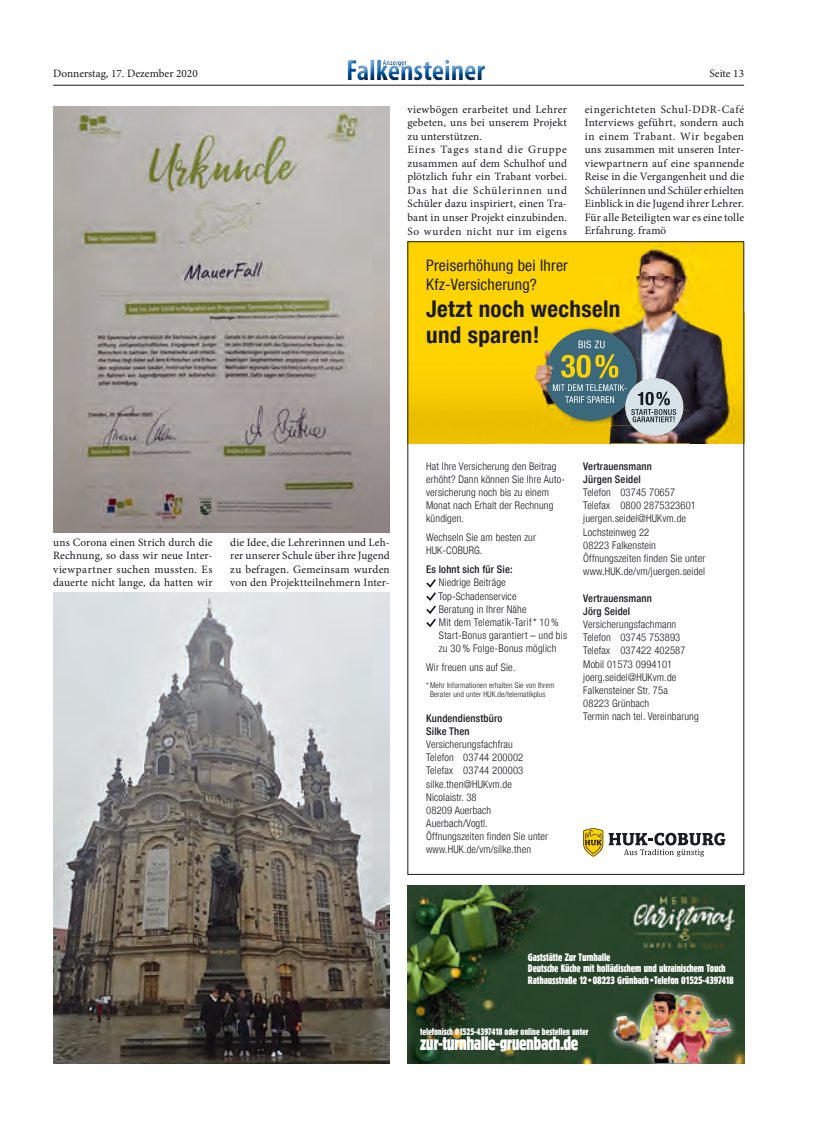
<style>
.page{position:relative;width:815px;height:1134px;background:#fff}
.page>*{position:absolute;margin:0;border:0;box-sizing:border-box;transform-origin:0 0}
.t1{font:700 condensed 29.38px "Myriad Pro";color:#005aa9}
.t2{font:23.12px/26.5px "Helvetica Neuefor HUK 77 Bd Cn";letter-spacing:.015em;color:#1b1c20}
.t3{font:20px "Block D Regu Extr Cond";letter-spacing:-.025em;color:#fff}
.t4{font:15.88px/18.9px "Helvetica Neuefor HUK 57 Cn";letter-spacing:.015em;color:#1b1c20}
.t5{font:11.25px/13.5px "Minion Pro";letter-spacing:.015em;color:#1b1c20;text-align:justify}
.t6{font:11.25px/11.2px "Block D Regu Extr Cond";letter-spacing:-.015em;color:#fff}
.t7{font:10.5px/13.2px "Helvetica Neuefor HUK 47 Lt Cn";letter-spacing:.015em;color:#1b1c20}
.t8{font:10.5px/13.2px "Helvetica Neuefor HUK 67 Md Cn";letter-spacing:.015em;color:#1b1c20}
.t9{font:10px "Block D Regu Extr Cond";letter-spacing:-.01em;color:#fff}
.t10{font:7.88px/9.2px "Helvetica Neuefor HUK 47 Lt Cn";letter-spacing:.015em;color:#1b1c20}
.t11{font:700 condensed 7.75px "Myriad Pro";color:#005aa9}
</style>
<div class="page">
<hr style="left:53px;top:85px;width:691px;height:1px;background:#1b1c20">
<div style="left:336px;top:50px;width:162px;height:39px;background:#fff"></div>
<div style="left:340px;top:54px;width:154px;height:35px;background:#1b1c20;opacity:.75"></div>
<div style="left:407px;top:241px;width:337px;height:202px;background:#ffd300"></div>
<img style="left:734px;top:392px;width:8px;height:51px">
<img style="left:545px;top:334px;width:25px;height:109px">
<img style="left:731px;top:386px;width:3px;height:57px">
<img style="left:543px;top:334px;width:3px;height:92px">
<div style="left:545px;top:329px;width:92px;height:92px;background:#3c687b;border-radius:50%"></div>
<img style="left:533px;top:338px;width:31px;height:74px">
<img style="left:555px;top:340px;width:9px;height:8px">
<img style="left:561px;top:354px;width:9px;height:24px">
<img style="left:553px;top:384px;width:12px;height:7px">
<img style="left:634px;top:243px;width:64px;height:69px">
<img style="left:617px;top:312px;width:105px;height:33px">
<img style="left:642px;top:345px;width:85px;height:33px">
<img style="left:651px;top:378px;width:80px;height:65px">
<img style="left:570px;top:426px;width:81px;height:17px">
<img style="left:606px;top:326px;width:36px;height:33px">
<img style="left:637px;top:359px;width:5px;height:19px">
<img style="left:570px;top:419px;width:36px;height:7px">
<img style="left:606px;top:419px;width:19px;height:7px">
<img style="left:570px;top:329px;width:33px;height:20px">
<img style="left:603px;top:331px;width:34px;height:88px">
<img style="left:570px;top:378px;width:33px;height:43px">
<img style="left:580px;top:340px;width:25px;height:8px">
<img style="left:580px;top:354px;width:38px;height:24px">
<img style="left:580px;top:384px;width:45px;height:7px">
<img style="left:580px;top:396px;width:34px;height:7px">
<img style="left:625px;top:378px;width:58px;height:58px">
<img style="left:638px;top:392px;width:32px;height:14px">
<img style="left:631px;top:409px;width:45px;height:6px">
<img style="left:633px;top:416px;width:42px;height:6px">
<img style="left:570px;top:338px;width:10px;height:46px">
<svg style="left:570px;top:340px;width:10px;height:8px"></svg>
<img style="left:570px;top:403px;width:10px;height:9px">
<svg style="left:565px;top:384px;width:15px;height:19px"></svg>
<svg style="left:426px;top:579px;width:10px;height:49px"></svg>
<svg style="left:609px;top:833px;width:116px;height:24px"></svg>
<svg style="left:583px;top:828px;width:20px;height:29px"></svg>
<img style="left:407px;top:886px;width:337px;height:177px">
<div style="left:606px;top:985px;width:133px;height:86px;background:#fff;opacity:.75"></div>
<img style="left:614px;top:992px;width:117px;height:71px">
<img style="left:53px;top:106px;width:337px;height:426px">
<img style="left:53px;top:593px;width:337px;height:470px">
<p class="t11" style="left:383px;top:57px;width:25px">Anzeiger</p>
<h1 class="t1" style="left:346px;top:52px;width:141px">Falkensteiner</h1>
<p class="t5" style="left:53px;top:67px;width:146px">Donnerstag, 17. Dezember 2020</p>
<p class="t5" style="left:709px;top:67px;width:36px">Seite 13</p>
<p class="t5" style="left:407px;top:102px;width:161px;text-align:left">viewbögen erarbeitet und Lehrer gebeten, uns bei unserem Projekt zu unterstützen.<br>Eines Tages stand die Gruppe zusammen auf dem Schulhof und plötzlich fuhr ein Trabant vorbei.<br>Das hat die Schülerinnen und<br>Schüler dazu inspiriert, einen Tra&shy;bant in unser Projekt einzubinden.<br>So wurden nicht nur im eigens</p>
<p class="t5" style="left:585px;top:102px;width:161px">eingerichteten Schul-DDR-Café Interviews geführt, sondern auch in einem Trabant. Wir begaben uns zusammen mit unseren Inter&shy;viewpartnern auf eine spannende Reise in die Vergangenheit und die Schülerinnen und Schüler erhielten Einblick in die Jugend ihrer Lehrer.<br>Für alle Beteiligten war es eine tolle Erfahrung. framö</p>
<h3 class="t4" style="left:426px;top:256px;width:143px">Preiserhöhung bei Ihrer<br>Kfz-Versicherung?</h3>
<h2 class="t2" style="left:426px;top:295px;width:196px">Jetzt noch wechseln und sparen!</h2>
<p class="t5" style="left:53px;top:536px;width:161px">uns Corona einen Strich durch die Rechnung, so dass wir neue Inter&shy;viewpartner suchen mussten. Es dauerte nicht lange, da hatten wir</p>
<p class="t5" style="left:230px;top:536px;width:161px">die Idee, die Lehrerinnen und Leh&shy;rer unserer Schule über ihre Jugend zu befragen. Gemeinsam wurden von den Projektteilnehmern Inter-</p>
<p class="t7" style="left:426px;top:459px;width:140px">Hat Ihre Versicherung den Beitrag erhöht? Dann können Sie Ihre Auto&shy;versicherung noch bis zu einem<br>Monat nach Erhalt der Rechnung kündigen.</p>
<p class="t7" style="left:426px;top:531px;width:111px">Wechseln Sie am besten zur<br>HUK-COBURG.</p>
<p class="t8" style="left:426px;top:563px;width:88px">Es lohnt sich für Sie:</p>
<p class="t7" style="left:438px;top:576px;width:130px">Niedrige Beiträge<br>Top-Schadenservice<br>Beratung in Ihrer Nähe<br>Mit dem Telematik-Tarif* 10 %<br>Start-Bonus garantiert – und bis zu 30 % Folge-Bonus möglich</p>
<p class="t7" style="left:426px;top:661px;width:91px">Wir freuen uns auf Sie.</p>
<p class="t10" style="left:430px;top:680px;width:126px;text-indent:-4px">* Mehr Informationen erhalten Sie von Ihrem<br>Berater und unter HUK.de/telematikplus</p>
<p class="t8" style="left:426px;top:711px;width:78px">Kundendienstbüro<br>Silke Then</p>
<p class="t7" style="left:426px;top:737px;width:123px">Versicherungsfachfrau<br>Telefon 03744 200002<br>Telefax 03744 200003 silke.then@HUKvm.de<br>Nicolaistr. 38<br>08209 Auerbach<br>Auerbach/Vogtl.<br>Öffnungszeiten finden Sie unter www.HUK.de/vm/silke.then</p>
<p class="t8" style="left:583px;top:459px;width:70px">Vertrauensmann<br>Jürgen Seidel</p>
<p class="t7" style="left:583px;top:485px;width:123px">Telefon 03745 70657<br>Telefax 0800 2875323601 juergen.seidel@HUKvm.de<br>Lochsteinweg 22<br>08223 Falkenstein<br>Öffnungszeiten finden Sie unter www.HUK.de/vm/juergen.seidel</p>
<p class="t8" style="left:583px;top:591px;width:70px">Vertrauensmann<br>Jörg Seidel</p>
<p class="t7" style="left:583px;top:617px;width:117px">Versicherungsfachmann<br>Telefon 03745 753893<br>Telefax 037422 402587<br>Mobil 01573 0994101 joerg.seidel@HUKvm.de<br>Falkensteiner Str. 75a<br>08223 Grünbach<br>Termin nach tel. Vereinbarung</p>
<p class="t6" style="left:528px;top:952px;width:207px">Gaststätte Zur Turnhalle<br>Deutsche Küche mit hollädischem und ukrainischem Touch<br>Rathausstraße 12•08223 Grünbach•Telefon 01525-4397418</p>
<p class="t9" style="left:420px;top:1027px;width:170px">telefonisch 01525-4397418 oder online bestellen unter</p>
<h3 class="t3" style="left:420px;top:1033px;width:160px">zur-turnhalle-gruenbach.de</h3>
</div>
